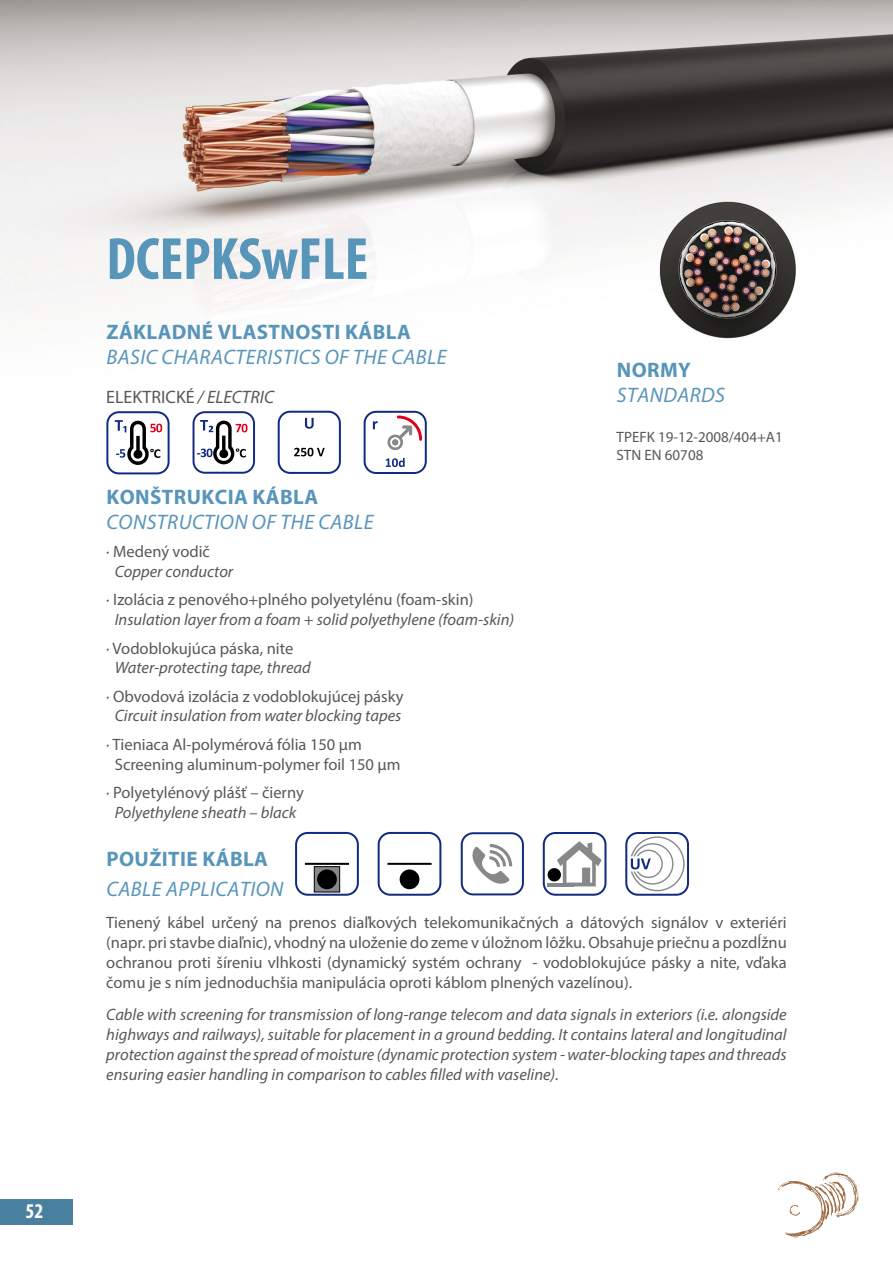
<style>
.page{position:relative;width:893px;height:1263px;background:#fff}
.page>*{position:absolute;margin:0;border:0;box-sizing:border-box;transform-origin:0 0}
.t1{font:700 condensed 60px "Myriad Pro";color:#5795b9}
.t2{font:italic 21px "Myriad Pro";letter-spacing:.02em;color:#5795b9}
.t3{font:700 21px "Myriad Pro";letter-spacing:.02em;color:#5795b9}
.t4{font:700 condensed 21px "Myriad Pro";color:#fff}
.t5{font:18px "Myriad Pro";color:#58585a}
.t6{font:16.5px/19.8px "Myriad Pro";color:#58585a}
.t7{font:italic 16.5px/19.8px "Myriad Pro";color:#58585a;text-align:justify}
.t8{font:15px/18px "Myriad Pro";color:#58585a}
.s1{font-style:italic}
</style>
<div class="page">
<div style="left:0;top:1199px;width:72px;height:25px;background:#497f9f"></div>
<svg style="left:778px;top:1172px;width:81px;height:65px"></svg>
<img style="left:0;top:0;width:893px;height:339px">
<svg style="left:106px;top:411px;width:64px;height:63px"></svg>
<svg style="left:278px;top:411px;width:63px;height:63px"></svg>
<svg style="left:364px;top:411px;width:63px;height:63px"></svg>
<svg style="left:193px;top:411px;width:62px;height:63px"></svg>
<svg style="left:461px;top:832px;width:63px;height:63px"></svg>
<svg style="left:295px;top:832px;width:64px;height:64px"></svg>
<div style="left:314px;top:866px;width:26px;height:26px;background:#87888a;border:1px solid #000"></div>
<div style="left:317px;top:869px;width:20px;height:20px;background:#000;border-radius:50%"></div>
<svg style="left:378px;top:832px;width:63px;height:64px"></svg>
<div style="left:400px;top:869px;width:19px;height:20px;background:#000;border-radius:50%"></div>
<svg style="left:543px;top:832px;width:63px;height:64px"></svg>
<svg style="left:548px;top:882px;width:26px;height:4px"></svg>
<svg style="left:625px;top:832px;width:64px;height:64px"></svg>
<p class="t4" style="left:26px;top:1198px;width:19px">52</p>
<h1 class="t1" style="left:106px;top:221px;width:263px">DCEPKSwFLE</h1>
<p class="t3" style="left:107px;top:318px;width:306px">ZÁKLADNÉ VLASTNOSTI KÁBLA</p>
<p class="t2" style="left:107px;top:344px;width:342px">BASIC CHARACTERISTICS OF THE CABLE</p>
<p class="t5" style="left:106px;top:386px;width:169px">ELEKTRICKÉ <span class="s1">/ ELECTRIC</span></p>
<p class="t3" style="left:617px;top:356px;width:76px">NORMY</p>
<p class="t2" style="left:617px;top:382px;width:110px">STANDARDS</p>
<p class="t8" style="left:617px;top:428px;width:168px">TPEFK 19-12-2008/404+A1<br>STN EN 60708</p>
<p class="t3" style="left:107px;top:483px;width:213px">KONŠTRUKCIA KÁBLA</p>
<p class="t2" style="left:107px;top:509px;width:269px">CONSTRUCTION OF THE CABLE</p>
<p class="t6" style="left:106px;top:542px;width:105px">· Medený vodič</p>
<p class="t7" style="left:115px;top:561px;width:120px">Copper conductor</p>
<p class="t6" style="left:106px;top:590px;width:369px">· Izolácia z penového+plného polyetylénu (foam-skin)</p>
<p class="t7" style="left:115px;top:609px;width:401px">Insulation layer from a foam + solid polyethylene (foam-skin)</p>
<p class="t6" style="left:106px;top:638px;width:189px">· Vodoblokujúca páska, nite</p>
<p class="t7" style="left:115px;top:658px;width:198px">Water-protecting tape, thread</p>
<p class="t6" style="left:106px;top:686px;width:299px">· Obvodová izolácia z vodoblokujúcej pásky</p>
<p class="t7" style="left:115px;top:706px;width:288px">Circuit insulation from water blocking tapes</p>
<p class="t6" style="left:115px;top:734px;width:287px;text-indent:-8px">· Tieniaca Al-polymérová fólia 150 µm<br>Screening aluminum-polymer foil 150 µm</p>
<p class="t6" style="left:106px;top:782px;width:199px">· Polyetylénový plášť – čierny</p>
<p class="t7" style="left:115px;top:802px;width:183px">Polyethylene sheath – black</p>
<p class="t3" style="left:107px;top:845px;width:163px">POUŽITIE KÁBLA</p>
<p class="t2" style="left:107px;top:876px;width:178px">CABLE APPLICATION</p>
<p class="t6" style="left:106px;top:912px;width:682px;text-align:justify">Tienený kábel určený na prenos diaľkových telekomunikačných a dátových signálov v exteriéri (napr. pri stavbe diaľnic), vhodný na uloženie do zeme v úložnom lôžku. Obsahuje priečnu a pozdĺžnu ochranou proti šíreniu vlhkosti (dynamický systém ochrany - vodoblokujúce pásky a nite, vďaka čomu je s ním jednoduchšia manipulácia oproti káblom plnených vazelínou).</p>
<p class="t7" style="left:106px;top:1004px;width:682px">Cable with screening for transmission of long-range telecom and data signals in exteriors (i.e. alongside highways and railways), suitable for placement in a ground bedding. It contains lateral and longitudinal protection against the spread of moisture (dynamic protection system - water-blocking tapes and threads ensuring easier handling in comparison to cables filled with vaseline).</p>
</div>
